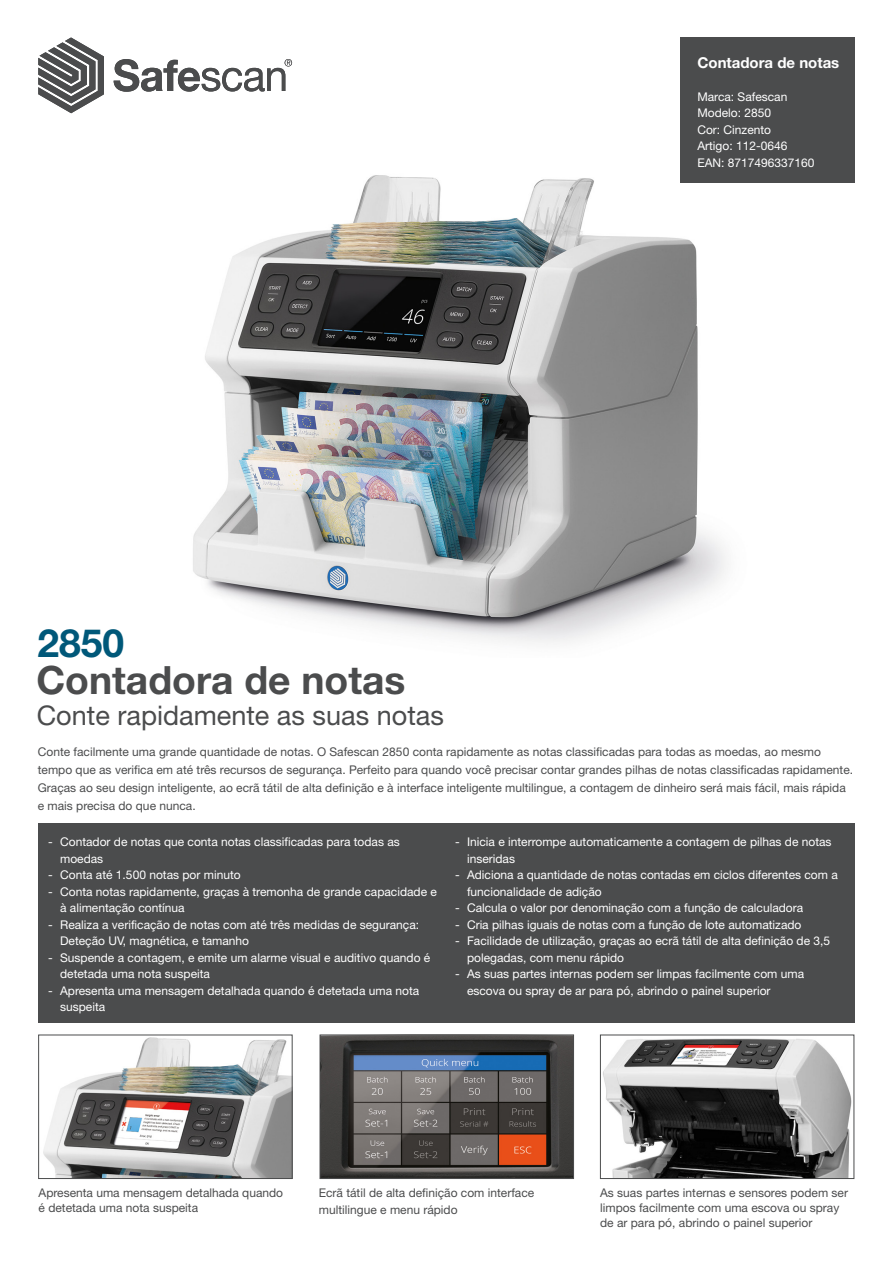
<style>
.page{position:relative;width:893px;height:1263px;background:#fff}
.page>*{position:absolute;margin:0;border:0;box-sizing:border-box;transform-origin:0 0}
.t1{font:700 39px "Helvetica Neue LT Std";color:#4b4c4d}
.t2{font:700 39px "Helvetica Neue LT Std";color:#005879}
.t3{font:27px "Helvetica Neue LT Std";color:#4b4c4d}
.t4{font:700 15px "Helvetica Neue LT Std";color:#fff}
.t5{font:12px/16.5px "Helvetica Neue LT Std";color:#fff}
.Platte_tekst{font:12px/18px "Helvetica Neue LT Std";color:#4b4c4d}
</style>
<div class="page">
<img style="left:193px;top:175px;width:533px;height:469px">
<div style="left:680px;top:37px;width:175px;height:146px;background:#4b4c4d"></div>
<svg style="left:38px;top:37px;width:66px;height:76px"></svg>
<svg style="left:114px;top:59px;width:178px;height:33px"></svg>
<div style="left:38px;top:823px;width:817px;height:200px;background:#4b4c4d"></div>
<img style="left:43px;top:1037px;width:247px;height:140px">
<div style="left:38px;top:1035px;width:254px;height:144px;border:1px solid #4b4c4d"></div>
<img style="left:322px;top:1037px;width:250px;height:140px">
<div style="left:320px;top:1035px;width:254px;height:144px;border:1px solid #4b4c4d"></div>
<img style="left:603px;top:1038px;width:249px;height:139px">
<div style="left:600px;top:1035px;width:254px;height:144px;border:1px solid #4b4c4d"></div>
<p class="t2" style="left:38px;top:619px;width:88px">2850</p>
<p class="t1" style="left:36px;top:655px;width:371px">Contadora de notas</p>
<p class="t3" style="left:37px;top:700px;width:409px">Conte rapidamente as suas notas</p>
<p class="t4" style="left:697px;top:53px;width:143px">Contadora de notas</p>
<p class="t5" style="left:697px;top:88px;width:92px">Marca: Safescan</p>
<p class="t5" style="left:697px;top:105px;width:75px">Modelo: 2850</p>
<p class="t5" style="left:697px;top:121px;width:75px">Cor: Cinzento</p>
<p class="t5" style="left:697px;top:138px;width:92px">Artigo: 112-0646</p>
<p class="t5" style="left:697px;top:154px;width:119px">EAN: 8717496337160</p>
<p class="Platte_tekst" style="left:38px;top:743px;width:817px">Conte facilmente uma grande quantidade de notas. O Safescan 2850 conta rapidamente as notas classificadas para todas as moedas, ao mesmo tempo que as verifica em até três recursos de segurança. Perfeito para quando você precisar contar grandes pilhas de notas classificadas rapidamente.<br>Graças ao seu design inteligente, ao ecrã tátil de alta definição e à interface inteligente multilingue, a contagem de dinheiro será mais fácil, mais rápida e mais precisa do que nunca.</p>
<p class="t5" style="left:60px;top:834px;width:341px;text-indent:-12px">- Contador de notas que conta notas classificadas para todas as moedas</p>
<p class="t5" style="left:48px;top:867px;width:194px">- Conta até 1.500 notas por minuto</p>
<p class="t5" style="left:60px;top:883px;width:378px;text-indent:-12px">- Conta notas rapidamente, graças à tremonha de grande capacidade e à alimentação contínua</p>
<p class="t5" style="left:60px;top:916px;width:360px;text-indent:-12px">- Realiza a verificação de notas com até três medidas de segurança:<br>Deteção UV, magnética, e tamanho</p>
<p class="t5" style="left:60px;top:949px;width:372px;text-indent:-12px">- Suspende a contagem, e emite um alarme visual e auditivo quando é detetada uma nota suspeita</p>
<p class="t5" style="left:60px;top:982px;width:361px;text-indent:-12px">- Apresenta uma mensagem detalhada quando é detetada uma nota suspeita</p>
<p class="t5" style="left:467px;top:834px;width:366px;text-indent:-12px">- Inicia e interrompe automaticamente a contagem de pilhas de notas inseridas</p>
<p class="t5" style="left:467px;top:867px;width:372px;text-indent:-12px">- Adiciona a quantidade de notas contadas em ciclos diferentes com a funcionalidade de adição</p>
<p class="t5" style="left:455px;top:900px;width:350px">- Calcula o valor por denominação com a função de calculadora</p>
<p class="t5" style="left:455px;top:916px;width:348px">- Cria pilhas iguais de notas com a função de lote automatizado</p>
<p class="t5" style="left:467px;top:933px;width:365px;text-indent:-12px">- Facilidade de utilização, graças ao ecrã tátil de alta definição de 3,5 polegadas, com menu rápido</p>
<p class="t5" style="left:467px;top:966px;width:339px;text-indent:-12px">- As suas partes internas podem ser limpas facilmente com uma escova ou spray de ar para pó, abrindo o painel superior</p>
<p class="Platte_tekst" style="left:39px;top:1185px;width:246px;line-height:15px">Apresenta uma mensagem detalhada quando é detetada uma nota suspeita</p>
<p class="Platte_tekst" style="left:319px;top:1184px;width:217px;line-height:16.5px">Ecrã tátil de alta definição com interface multilingue e menu rápido</p>
<p class="Platte_tekst" style="left:600px;top:1185px;width:249px;line-height:15px">As suas partes internas e sensores podem ser limpos facilmente com uma escova ou spray de ar para pó, abrindo o painel superior</p>
</div>
